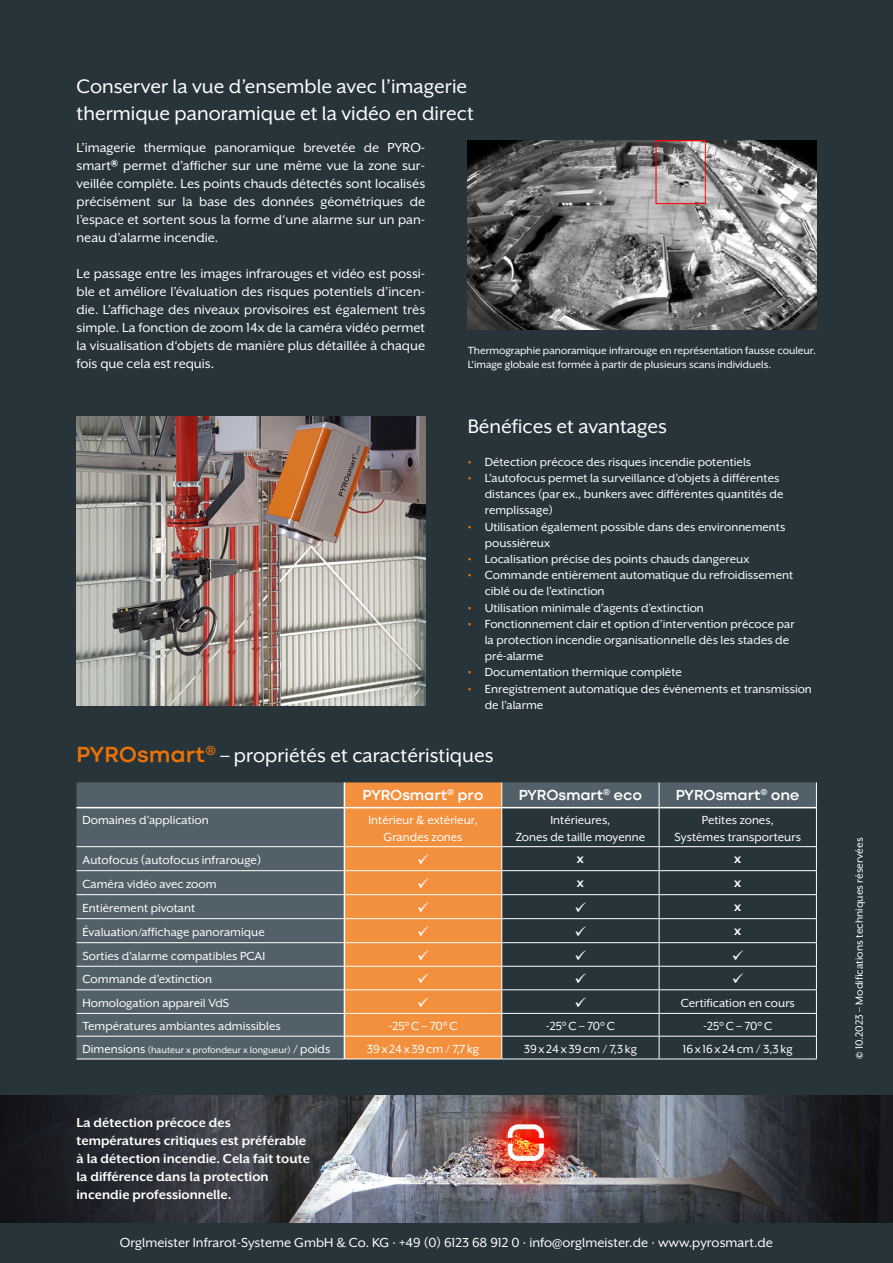
<style>
.page{position:relative;width:893px;height:1263px;background:#27353b}
.page>*{position:absolute;margin:0;border:0;box-sizing:border-box;transform-origin:0 0}
.t1{font:22.5px/27px "Mr Eaves XL San OT";color:#fff}
.t2{font:15px/18px "Mr Eaves XL San OT";color:#fff;text-align:justify}
.t3{font:700 15px/18px "Mr Eaves XL San OT";color:#fff}
.t4{font:700 15px "Codec Cold";letter-spacing:-.01em;color:#fff}
.t5{font:13.5px/16.2px "Mr Eaves XL San OT";color:#fff}
.t6{font:12px/14.4px "Mr Eaves XL San OT";letter-spacing:-.005em;color:#fff}
.t7{font:10.5px "Mr Eaves XL San OT";color:#fff}
.s1{font-weight:700}
.s2{font-weight:700;color:#ee7203}
.s3{font-family:"Codec Cold";font-weight:700;color:#ee7203}
.s4{font-size:13.5px}
</style>
<div class="page">
<img style="left:468px;top:140px;width:348px;height:190px">
<img style="left:77px;top:417px;width:348px;height:289px">
<img style="left:0;top:1095px;width:893px;height:127px">
<svg style="left:77px;top:782px;width:739px;height:276px;fill:#526169"></svg>
<svg style="left:659px;top:782px;width:1px;height:25px"></svg>
<hr style="left:659px;top:808px;width:1px;height:38px;background:#fff">
<hr style="left:77px;top:846px;width:267px;height:1px;background:#fff">
<hr style="left:502px;top:846px;width:157px;height:1px;background:#fff">
<hr style="left:659px;top:846px;width:158px;height:1px;background:#fff">
<hr style="left:77px;top:870px;width:267px;height:1px;background:#fff">
<hr style="left:502px;top:870px;width:157px;height:1px;background:#fff">
<hr style="left:659px;top:870px;width:158px;height:1px;background:#fff">
<hr style="left:77px;top:894px;width:267px;height:1px;background:#fff">
<hr style="left:502px;top:894px;width:157px;height:1px;background:#fff">
<hr style="left:659px;top:894px;width:158px;height:1px;background:#fff">
<hr style="left:77px;top:918px;width:267px;height:1px;background:#fff">
<hr style="left:502px;top:918px;width:157px;height:1px;background:#fff">
<hr style="left:659px;top:918px;width:158px;height:1px;background:#fff">
<hr style="left:77px;top:942px;width:267px;height:1px;background:#fff">
<hr style="left:502px;top:942px;width:157px;height:1px;background:#fff">
<hr style="left:659px;top:942px;width:158px;height:1px;background:#fff">
<hr style="left:77px;top:966px;width:267px;height:1px;background:#fff">
<hr style="left:502px;top:966px;width:157px;height:1px;background:#fff">
<hr style="left:659px;top:966px;width:158px;height:1px;background:#fff">
<hr style="left:77px;top:989px;width:267px;height:1px;background:#fff">
<hr style="left:502px;top:989px;width:157px;height:1px;background:#fff">
<hr style="left:659px;top:989px;width:158px;height:1px;background:#fff">
<hr style="left:77px;top:1013px;width:267px;height:1px;background:#fff">
<hr style="left:502px;top:1013px;width:157px;height:1px;background:#fff">
<hr style="left:659px;top:1013px;width:158px;height:1px;background:#fff">
<hr style="left:77px;top:1036px;width:267px;height:1px;background:#fff">
<hr style="left:502px;top:1036px;width:157px;height:1px;background:#fff">
<hr style="left:659px;top:1036px;width:158px;height:1px;background:#fff">
<svg style="left:659px;top:847px;width:1px;height:211px"></svg>
<hr style="left:77px;top:1058px;width:267px;height:1px;background:#fff">
<hr style="left:502px;top:1058px;width:157px;height:1px;background:#fff">
<svg style="left:816px;top:782px;width:1px;height:26px"></svg>
<hr style="left:816px;top:808px;width:1px;height:38px;background:#fff">
<svg style="left:816px;top:847px;width:1px;height:211px"></svg>
<hr style="left:659px;top:1058px;width:158px;height:1px;background:#fff">
<hr style="left:77px;top:807px;width:267px;height:1px;background:#fff">
<hr style="left:502px;top:807px;width:157px;height:1px;background:#fff">
<hr style="left:659px;top:807px;width:157px;height:1px;background:#fff">
<svg style="left:576px;top:902px;width:10px;height:10px"></svg>
<svg style="left:576px;top:926px;width:10px;height:10px"></svg>
<svg style="left:576px;top:950px;width:10px;height:10px"></svg>
<svg style="left:733px;top:950px;width:10px;height:10px"></svg>
<svg style="left:576px;top:974px;width:10px;height:9px"></svg>
<svg style="left:733px;top:974px;width:10px;height:9px"></svg>
<svg style="left:344px;top:782px;width:158px;height:277px;background:#f39547"></svg>
<svg style="left:576px;top:997px;width:10px;height:10px"></svg>
<p class="t1" style="left:77px;top:73px;width:399px">Conserver la vue d’ensemble avec l’imagerie thermique panoramique et la vidéo en direct</p>
<p class="t2" style="left:77px;top:139px;width:350px">L’imagerie thermique panoramique brevetée de PYRO&shy;smart<span class="s1">®</span> permet d’afficher sur une même vue la zone sur&shy;veillée complète. Les points chauds détectés sont localisés précisément sur la base des données géométriques de l’espace et sortent sous la forme d‘une alarme sur un pan&shy;neau d’alarme incendie.</p>
<p class="t2" style="left:77px;top:265px;width:350px">Le passage entre les images infrarouges et vidéo est possi&shy;ble et améliore l’évaluation des risques potentiels d’incen&shy;die. L’affichage des niveaux provisoires est également très simple. La fonction de zoom 14x de la caméra vidéo permet la visualisation d‘objets de manière plus détaillée à chaque fois que cela est requis.</p>
<p class="t6" style="left:468px;top:343px;width:350px">Thermographie panoramique infrarouge en représentation fausse couleur.<br>L‘image globale est formée à partir de plusieurs scans individuels.</p>
<p class="t1" style="left:468px;top:413px;width:201px">Bénéfices et avantages</p>
<p class="t5" style="left:468px;top:454px;width:285px"><span class="s2">•</span> Détection précoce des risques incendie potentiels</p>
<p class="t5" style="left:485px;top:470px;width:300px;text-indent:-17px"><span class="s2">•</span> L’autofocus permet la surveillance d’objets à différentes distances (par ex., bunkers avec différentes quantités de remplissage)</p>
<p class="t5" style="left:485px;top:518px;width:302px;text-indent:-17px"><span class="s2">•</span> Utilisation également possible dans des environnements poussiéreux</p>
<p class="t5" style="left:468px;top:551px;width:283px"><span class="s2">•</span> Localisation précise des points chauds dangereux</p>
<p class="t5" style="left:485px;top:567px;width:310px;text-indent:-17px"><span class="s2">•</span> Commande entièrement automatique du refroidissement ciblé ou de l’extinction</p>
<p class="t5" style="left:468px;top:599px;width:238px"><span class="s2">•</span> Utilisation minimale d’agents d’extinction</p>
<p class="t5" style="left:485px;top:616px;width:311px;text-indent:-17px"><span class="s2">•</span> Fonctionnement clair et option d’intervention précoce par la protection incendie organisationnelle dès les stades de pré-alarme</p>
<p class="t5" style="left:468px;top:664px;width:216px"><span class="s2">•</span> Documentation thermique complète</p>
<p class="t5" style="left:485px;top:680px;width:329px;text-indent:-17px"><span class="s2">•</span> Enregistrement automatique des événements et transmission de l’alarme</p>
<p class="t1" style="left:77px;top:742px;width:419px"><span class="s3">PYROsmart</span><sup>®</sup> – propriétés et caractéristiques</p>
<p class="t4" style="left:363px;top:787px;width:123px">PYROsmart<sup>®</sup> pro</p>
<p class="t4" style="left:519px;top:787px;width:125px">PYROsmart<sup>®</sup> eco</p>
<p class="t4" style="left:676px;top:787px;width:125px">PYROsmart<sup>®</sup> one</p>
<p class="t5" style="left:83px;top:812px;width:128px">Domaines d’application</p>
<p class="t5" style="left:368px;top:812px;width:111px">Intérieur &amp; extérieur,</p>
<p class="t5" style="left:384px;top:828px;width:81px">Grandes zones</p>
<p class="t5" style="left:550px;top:812px;width:61px">Intérieures,</p>
<p class="t5" style="left:516px;top:828px;width:131px">Zones de taille moyenne</p>
<p class="t5" style="left:702px;top:812px;width:74px">Petites zones,</p>
<p class="t5" style="left:675px;top:828px;width:128px">Systèmes transporteurs</p>
<p class="t5" style="left:83px;top:852px;width:180px">Autofocus (autofocus infrarouge)</p>
<p class="t3" style="left:577px;top:850px;width:9px">x</p>
<p class="t3" style="left:734px;top:850px;width:9px">x</p>
<p class="t5" style="left:83px;top:876px;width:135px">Caméra vidéo avec zoom</p>
<p class="t3" style="left:577px;top:874px;width:9px">x</p>
<p class="t3" style="left:734px;top:874px;width:9px">x</p>
<p class="t5" style="left:83px;top:900px;width:114px">Entièrement pivotant</p>
<p class="t3" style="left:734px;top:898px;width:9px">x</p>
<p class="t5" style="left:83px;top:924px;width:184px">Évaluation/affichage panoramique</p>
<p class="t3" style="left:734px;top:922px;width:9px">x</p>
<p class="t5" style="left:83px;top:948px;width:184px">Sorties d’alarme compatibles PCAI</p>
<p class="t5" style="left:83px;top:971px;width:131px">Commande d’extinction</p>
<p class="t5" style="left:83px;top:995px;width:148px">Homologation appareil VdS</p>
<p class="t5" style="left:681px;top:995px;width:116px">Certification en cours</p>
<p class="t5" style="left:83px;top:1018px;width:200px">Températures ambiantes admissibles</p>
<p class="t5" style="left:388px;top:1018px;width:71px">-25°C – 70°C</p>
<p class="t5" style="left:546px;top:1018px;width:71px">-25°C – 70°C</p>
<p class="t5" style="left:703px;top:1018px;width:71px">-25°C – 70°C</p>
<p class="t7" style="left:83px;top:1044px;width:249px"><span class="s4">Dimensions</span> (hauteur x profondeur x longueur) <span class="s4">/ poids</span></p>
<p class="t5" style="left:367px;top:1041px;width:114px">39x 24x 39cm / 7,7 kg</p>
<p class="t5" style="left:524px;top:1041px;width:115px">39x 24x 39cm / 7,3 kg</p>
<p class="t5" style="left:683px;top:1041px;width:111px">16x 16x 24cm / 3,3 kg</p>
<p class="t3" style="left:77px;top:1114px;width:235px">La détection précoce des températures critiques est préférable à la détection incendie. Cela fait toute la différence dans la protection incendie professionnelle.</p>
<p class="t2" style="left:120px;top:1233px;width:655px">Orglmeister Infrarot-Systeme GmbH &amp; Co. KG · +49 (0) 6123 68 912 0 · info@orglmeister.de · www.pyrosmart.de</p>
<p class="t6" style="left:852px;top:1049px;width:213px;rotate:-90deg">10.2023 – Modifications techniques réservées</p>
</div>
